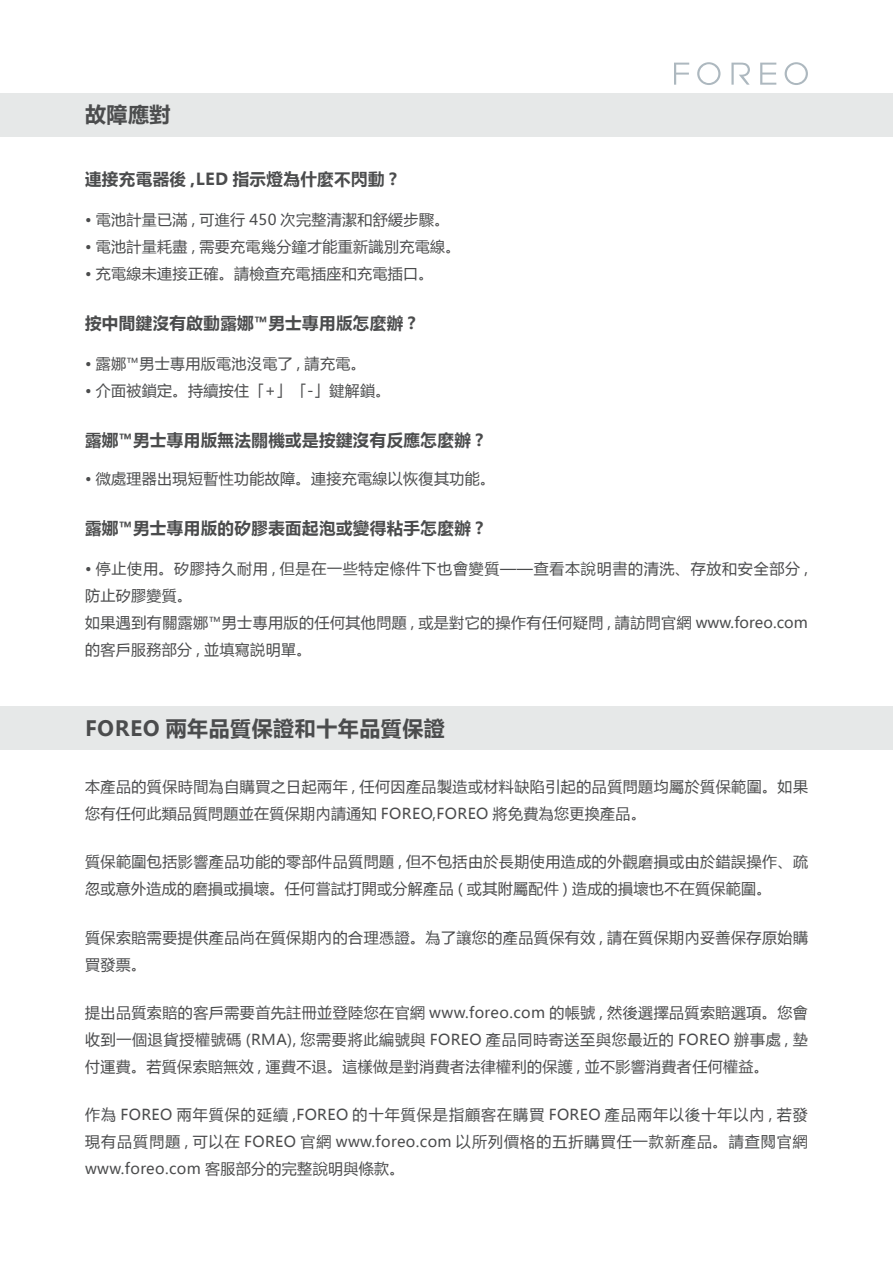
<style>
.page{position:relative;width:893px;height:1263px;background:#fff}
.page>*{position:absolute;margin:0;border:0;box-sizing:border-box;transform-origin:0 0}
.标题2{font:700 21px "Microsoft Ya Hei";letter-spacing:.025em;color:#4b4c4d}
.标题3{font:700 16.5px "Microsoft Ya Hei";letter-spacing:.025em;color:#4b4c4d}
.内文{font:15px/27px "Microsoft Ya Hei";letter-spacing:.025em;color:#4b4c4d}
.内文-2{font:15px/27px "Microsoft Ya Hei";letter-spacing:.05em;color:#4b4c4d}
</style>
<div class="page">
<div style="left:0;top:94px;width:893px;height:43px;background:#e6e8e8"></div>
<div style="left:0;top:706px;width:893px;height:43px;background:#e6e8e8"></div>
<svg style="left:697px;top:62px;width:23px;height:23px"></svg>
<svg style="left:674px;top:63px;width:15px;height:22px"></svg>
<svg style="left:760px;top:63px;width:16px;height:22px"></svg>
<svg style="left:731px;top:63px;width:19px;height:22px"></svg>
<svg style="left:785px;top:62px;width:23px;height:23px"></svg>
<p class="标题2" style="left:85px;top:100px;width:87px">故障應對</p>
<p class="标题3" style="left:85px;top:168px;width:313px">連接充電器後 ,LED 指示燈為什麼不閃動 ?</p>
<p class="内文" style="left:85px;top:206px;width:366px">• 電池計量已滿 , 可進行 450 次完整清潔和舒緩步驟。</p>
<p class="内文" style="left:85px;top:233px;width:377px">• 電池計量耗盡 , 需要充電幾分鐘才能重新識別充電線。</p>
<p class="内文" style="left:85px;top:260px;width:350px">• 充電線未連接正確。請檢查充電插座和充電插口。</p>
<p class="标题3" style="left:85px;top:312px;width:332px">按中間鍵沒有啟動露娜™男士專用版怎麼辦 ?</p>
<p class="内文" style="left:85px;top:350px;width:282px">• 露娜™男士專用版電池沒電了 , 請充電。</p>
<p class="内文" style="left:85px;top:377px;width:307px">• 介面被鎖定。持續按住「+」「-」鍵解鎖。</p>
<p class="标题3" style="left:85px;top:429px;width:400px">露娜™男士專用版無法關機或是按鍵沒有反應怎麼辦 ?</p>
<p class="内文" style="left:85px;top:465px;width:412px">• 微處理器出現短暫性功能故障。連接充電線以恢復其功能。</p>
<p class="标题3" style="left:85px;top:517px;width:400px">露娜™男士專用版的矽膠表面起泡或變得粘手怎麼辦 ?</p>
<p class="内文-2" style="left:85px;top:555px;width:724px">• 停止使用。矽膠持久耐用 , 但是在一些特定條件下也會變質——查看本說明書的清洗、存放和安全部分 ,防止矽膠變質。</p>
<p class="内文" style="left:85px;top:609px;width:724px">如果遇到有關露娜™男士專用版的任何其他問題 , 或是對它的操作有任何疑問 , 請訪問官網 www.foreo.com的客戶服務部分 , 並填寫説明單。</p>
<p class="标题2" style="left:85px;top:714px;width:361px">FOREO 兩年品質保證和十年品質保證</p>
<p class="内文" style="left:85px;top:773px;width:724px">本產品的質保時間為自購買之日起兩年 , 任何因產品製造或材料缺陷引起的品質問題均屬於質保範圍。如果您有任何此類品質問題並在質保期內請通知 FOREO,FOREO 將免費為您更換產品。</p>
<p class="内文" style="left:85px;top:848px;width:724px">質保範圍包括影響產品功能的零部件品質問題 , 但不包括由於長期使用造成的外觀磨損或由於錯誤操作、疏忽或意外造成的磨損或損壞。任何嘗試打開或分解產品 ( 或其附屬配件 ) 造成的損壞也不在質保範圍。</p>
<p class="内文" style="left:85px;top:923px;width:724px">質保索賠需要提供產品尚在質保期內的合理憑證。為了讓您的產品質保有效 , 請在質保期內妥善保存原始購買發票。</p>
<p class="内文" style="left:85px;top:998px;width:724px;text-align:justify">提出品質索賠的客戶需要首先註冊並登陸您在官網 www.foreo.com 的帳號 , 然後選擇品質索賠選項。您會收到一個退貨授權號碼 (RMA), 您需要將此編號與 FOREO 產品同時寄送至與您最近的 FOREO 辦事處 , 墊付運費。若質保索賠無效 , 運費不退。這樣做是對消費者法律權利的保護 , 並不影響消費者任何權益。</p>
<p class="内文" style="left:85px;top:1101px;width:724px;text-align:justify">作為 FOREO 兩年質保的延續 ,FOREO 的十年質保是指顧客在購買 FOREO 產品兩年以後十年以內 , 若發現有品質問題 , 可以在 FOREO 官網 www.foreo.com 以所列價格的五折購買任一款新產品。請查閱官網www.foreo.com 客服部分的完整說明與條款。</p>
</div>
